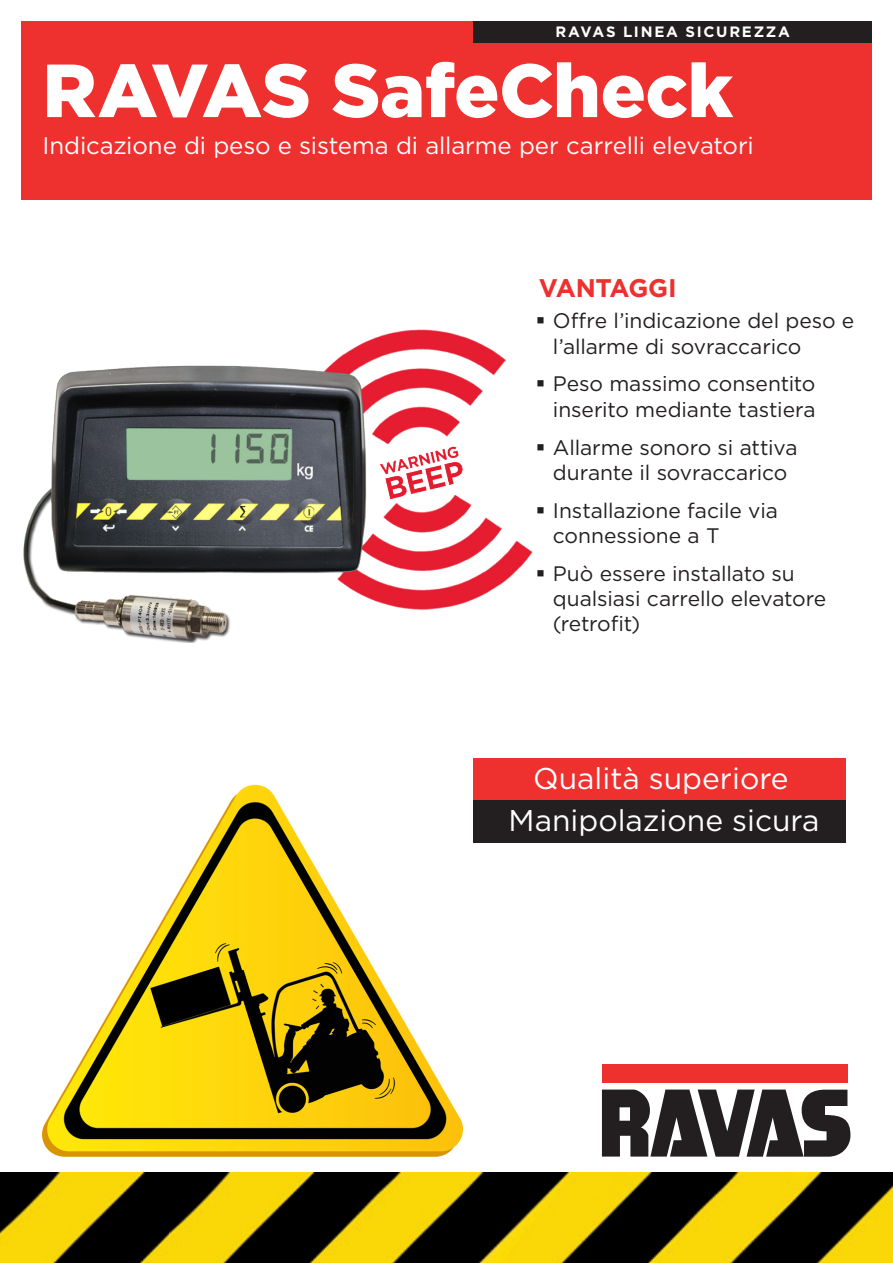
<style>
.page{position:relative;width:893px;height:1263px;background:#fff}
.page>*{position:absolute;margin:0;border:0;box-sizing:border-box;transform-origin:0 0}
.t1{font:900 75px "Gotham";letter-spacing:-.005em;color:#fff}
.t2{font:30px "Gotham";color:#fff}
.t3{font:700 25.5px "Gotham";letter-spacing:-.02em;color:#ee302e}
.t4{font:24px "Gotham";letter-spacing:-.005em;color:#fff}
.t5{font:21px/25.2px "Gotham";letter-spacing:-.005em;color:#231f20}
.t6{font:700 15px "Gotham";letter-spacing:.115em;color:#fff}
</style>
<div class="page">
<div style="left:21px;top:21px;width:851px;height:179px;background:#ee312f"></div>
<div style="left:473px;top:758px;width:372px;height:42px;background:#ee302e"></div>
<div style="left:473px;top:800px;width:372px;height:43px;background:#231f20"></div>
<div style="left:602px;top:1065px;width:245px;height:18px;background:#ee312f"></div>
<svg style="left:602px;top:1089px;width:248px;height:68px"></svg>
<div style="left:473px;top:21px;width:399px;height:22px;background:#231f20"></div>
<img style="left:23px;top:329px;width:510px;height:313px">
<img style="left:0;top:1173px;width:170px;height:90px">
<img style="left:170px;top:1173px;width:723px;height:90px">
<img style="left:42px;top:784px;width:420px;height:373px">
<p class="t6" style="left:555px;top:22px;width:236px">RAVAS LINEA SICUREZZA</p>
<p class="t1" style="left:43px;top:39px;width:692px">RAVAS SafeCheck</p>
<p class="t4" style="left:43px;top:130px;width:713px">Indicazione di peso e sistema di allarme per carrelli elevatori</p>
<p class="t3" style="left:539px;top:271px;width:139px">VANTAGGI</p>
<p class="t5" style="left:553px;top:308px;width:303px">Offre l’indicazione del peso e l’allarme di sovraccarico</p>
<p class="t5" style="left:553px;top:371px;width:264px">Peso massimo consentito inserito mediante tastiera</p>
<p class="t5" style="left:553px;top:434px;width:246px">Allarme sonoro si attiva durante il sovraccarico</p>
<p class="t5" style="left:553px;top:497px;width:226px">Installazione facile via connessione a T</p>
<p class="t5" style="left:553px;top:560px;width:275px">Può essere installato su qualsiasi carrello elevatore (retrofit)</p>
<p class="t2" style="left:533px;top:759px;width:257px">Qualità superiore</p>
<p class="t2" style="left:509px;top:801px;width:312px">Manipolazione sicura</p>
</div>
